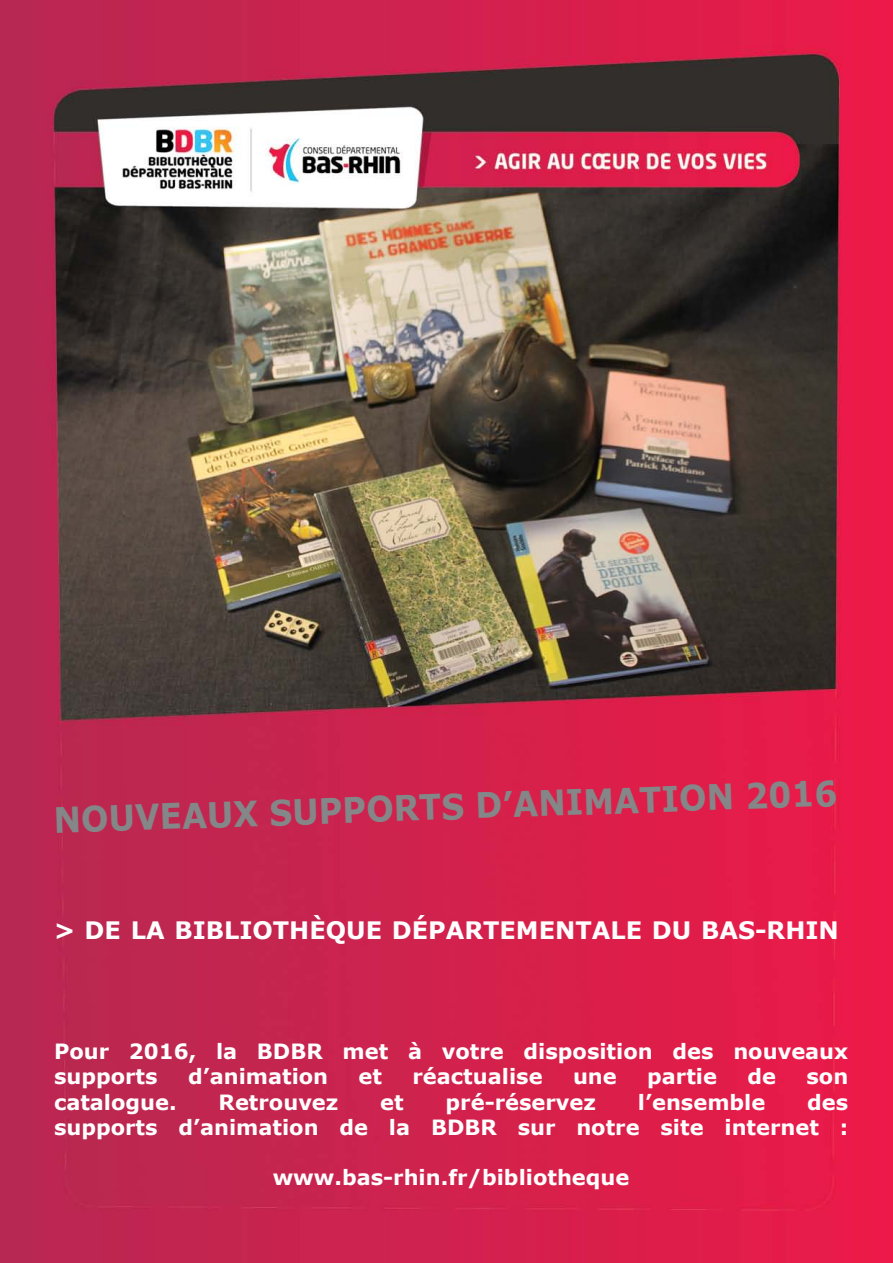
<style>
.page{position:relative;width:893px;height:1263px;background:#fff}
.page>*{position:absolute;margin:0;border:0;box-sizing:border-box;transform-origin:0 0}
.t1{font:700 34.95px "Verdana";color:#848688;scale:.93 1}
.t2{font:700 24px "Verdana";color:#fff}
.t3{font:700 21px/25.2px "Verdana";color:#fff}
</style>
<div class="page">
<img style="left:0;top:0;width:893px;height:1263px">
<h1 class="t1" style="left:53px;top:796px;width:845px;rotate:-2deg">NOUVEAUX SUPPORTS D’ANIMATION 2016</h1>
<p class="t2" style="left:54px;top:913px;width:786px">&gt; DE LA BIBLIOTHÈQUE DÉPARTEMENTALE DU BAS-RHIN</p>
<p class="t3" style="left:54px;top:1038px;width:796px">Pour 2016, la BDBR met à votre disposition des nouveaux supports</p>
<p class="t3" style="left:188px;top:1064px;width:142px">d’animation</p>
<p class="t3" style="left:359px;top:1064px;width:25px">et</p>
<p class="t3" style="left:412px;top:1064px;width:132px">réactualise</p>
<p class="t3" style="left:573px;top:1064px;width:45px">une</p>
<p class="t3" style="left:647px;top:1064px;width:71px">partie</p>
<p class="t3" style="left:747px;top:1064px;width:30px">de</p>
<p class="t3" style="left:806px;top:1064px;width:43px">son</p>
<p class="t3" style="left:54px;top:1089px;width:124px">catalogue.</p>
<p class="t3" style="left:219px;top:1089px;width:121px">Retrouvez</p>
<p class="t3" style="left:380px;top:1089px;width:25px">et</p>
<p class="t3" style="left:446px;top:1089px;width:152px">pré-réservez</p>
<p class="t3" style="left:638px;top:1089px;width:129px">l’ensemble</p>
<p class="t3" style="left:54px;top:1089px;width:796px;text-align:right">des<br>supports d’animation de la BDBR sur notre site internet :</p>
<p class="t3" style="left:273px;top:1164px;width:358px">www.bas-rhin.fr/bibliotheque</p>
</div>
